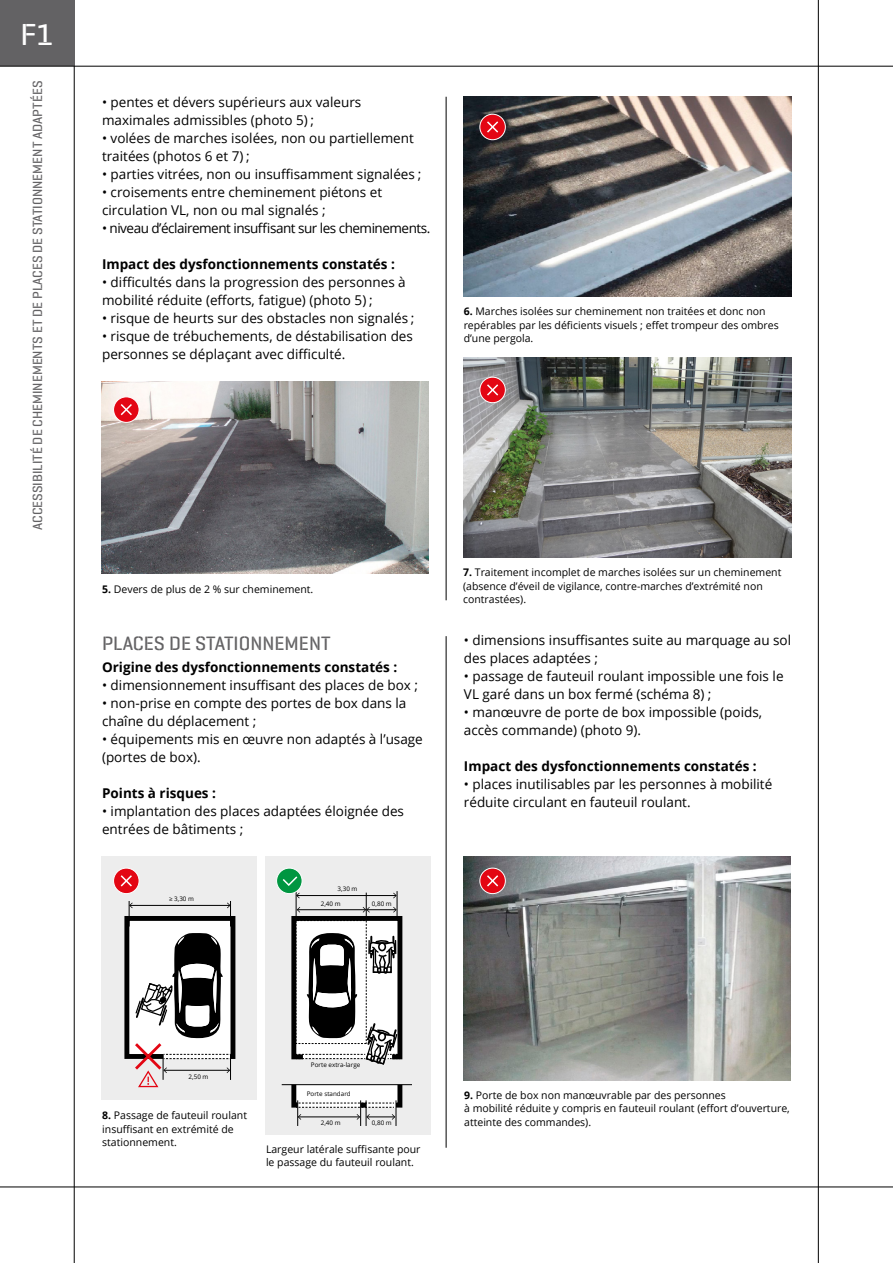
<style>
.page{position:relative;width:893px;height:1263px;background:#fff}
.page>*{position:absolute;margin:0;border:0;box-sizing:border-box;transform-origin:0 0}
.t1{font:500 30.6px "Geogrotesque Stencil A";color:#fff}
.t2{font:500 19.5px "Geogrotesque Stencil A";color:#636264}
.t3{font:13.5px/18px "Open Sans";color:#000}
.t4{font:700 13.5px "Open Sans";color:#000}
.t5{font:13.5px "Open Sans";letter-spacing:-.035em;color:#000}
.t6{font:500 13.35px "Geogrotesque Stencil A";color:#636264}
.t7{font:10.5px/13.5px "Open Sans";color:#000}
.t8{font:6.3px "Open Sans";color:#000}
.s1{font-weight:700}
</style>
<div class="page">
<hr style="left:74px;top:0;width:1px;height:1263px;background:#000">
<hr style="left:818px;top:0;width:1px;height:1263px;background:#000">
<hr style="left:0;top:1187px;width:893px;height:1px;background:#000">
<div style="left:0;top:0;width:74px;height:66px;background:#636264"></div>
<hr style="left:0;top:66px;width:893px;height:1px;background:#000">
<hr style="left:446px;top:97px;width:1px;height:503px;background:#000">
<hr style="left:446px;top:636px;width:1px;height:512px;background:#000">
<img style="left:464px;top:97px;width:328px;height:200px">
<img style="left:101px;top:381px;width:328px;height:193px">
<img style="left:464px;top:358px;width:327px;height:199px">
<div style="left:114px;top:397px;width:25px;height:25px;background:#e30613;border-radius:50%"></div>
<div style="left:113px;top:397px;width:26px;height:26px;border:1px solid #fff;border-radius:50%"></div>
<svg style="left:120px;top:404px;width:12px;height:12px"></svg>
<div style="left:480px;top:114px;width:25px;height:26px;background:#e30613;border-radius:50%"></div>
<div style="left:480px;top:114px;width:26px;height:26px;border:1px solid #fff;border-radius:50%"></div>
<svg style="left:487px;top:121px;width:12px;height:12px"></svg>
<div style="left:480px;top:377px;width:25px;height:26px;background:#e30613;border-radius:50%"></div>
<div style="left:480px;top:377px;width:26px;height:26px;border:1px solid #fff;border-radius:50%"></div>
<svg style="left:487px;top:384px;width:12px;height:12px"></svg>
<div style="left:101px;top:856px;width:155px;height:244px;background:#ededed"></div>
<svg style="left:124px;top:901px;width:112px;height:187px"></svg>
<div style="left:265px;top:856px;width:165px;height:278px;background:#ededed"></div>
<hr style="left:282px;top:1084px;width:130px;height:1px;background:#000">
<img style="left:463px;top:856px;width:327px;height:224px">
<div style="left:480px;top:868px;width:25px;height:26px;background:#e30613;border-radius:50%"></div>
<div style="left:480px;top:868px;width:26px;height:26px;border:1px solid #fff;border-radius:50%"></div>
<svg style="left:487px;top:875px;width:12px;height:12px"></svg>
<div style="left:114px;top:868px;width:25px;height:26px;background:#e30613;border-radius:50%"></div>
<div style="left:113px;top:868px;width:26px;height:26px;border:1px solid #fff;border-radius:50%"></div>
<svg style="left:120px;top:875px;width:12px;height:12px"></svg>
<div style="left:277px;top:868px;width:25px;height:26px;background:#009641;border-radius:50%"></div>
<div style="left:276px;top:868px;width:26px;height:26px;border:1px solid #fff;border-radius:50%"></div>
<svg style="left:281px;top:875px;width:124px;height:251px"></svg>
<h1 class="t1" style="left:21px;top:15px;width:34px">F1</h1>
<p class="t6" style="left:29px;top:530px;width:451px;rotate:-90deg">ACCESSIBILITÉ DE CHEMINEMENTS ET DE PLACES DE STATIONNEMENT ADAPTÉES</p>
<p class="t3" style="left:102px;top:93px;width:261px">• pentes et dévers supérieurs aux valeurs maximales admissibles (photo 5) ;</p>
<p class="t3" style="left:102px;top:129px;width:313px">• volées de marches isolées, non ou partiellement traitées (photos 6 et 7) ;</p>
<p class="t3" style="left:102px;top:165px;width:321px">• parties vitrées, non ou insuffisamment signalées ;</p>
<p class="t3" style="left:102px;top:183px;width:282px">• croisements entre cheminement piétons et circulation VL, non ou mal signalés ;</p>
<p class="t5" style="left:102px;top:219px;width:330px">• niveau d’éclairement insuffisant sur les cheminements.</p>
<p class="t4" style="left:102px;top:255px;width:294px">Impact des dysfonctionnements constatés :</p>
<p class="t3" style="left:102px;top:273px;width:305px">• difficultés dans la progression des personnes à mobilité réduite (efforts, fatigue) (photo 5) ;</p>
<p class="t3" style="left:102px;top:309px;width:314px">• risque de heurts sur des obstacles non signalés ;</p>
<p class="t3" style="left:102px;top:327px;width:312px">• risque de trébuchements, de déstabilisation des personnes se déplaçant avec difficulté.</p>
<p class="t7" style="left:464px;top:304px;width:317px"><span class="s1">6.</span> Marches isolées sur cheminement non traitées et donc non repérables par les déficients visuels ; effet trompeur des ombres d’une pergola.</p>
<p class="t7" style="left:102px;top:582px;width:213px"><span class="s1">5.</span> Devers de plus de 2 % sur cheminement.</p>
<h2 class="t2" style="left:102px;top:631px;width:230px">PLACES DE STATIONNEMENT</h2>
<p class="t4" style="left:102px;top:658px;width:297px">Origine des dysfonctionnements constatés :</p>
<p class="t3" style="left:102px;top:676px;width:317px">• dimensionnement insuffisant des places de box ;</p>
<p class="t3" style="left:102px;top:694px;width:306px">• non-prise en compte des portes de box dans la chaîne du déplacement ;</p>
<p class="t3" style="left:102px;top:730px;width:322px">• équipements mis en œuvre non adaptés à l’usage (portes de box).</p>
<p class="t4" style="left:102px;top:784px;width:115px">Points à risques :</p>
<p class="t3" style="left:102px;top:802px;width:304px">• implantation des places adaptées éloignée des entrées de bâtiments ;</p>
<p class="t8" style="left:169px;top:894px;width:27px">≥ 3,30 m</p>
<p class="t8" style="left:338px;top:884px;width:21px">3,30 m</p>
<p class="t8" style="left:321px;top:899px;width:21px">2,40 m</p>
<p class="t8" style="left:372px;top:899px;width:21px">0,80 m</p>
<p class="t8" style="left:364px;top:899px;width:21px">2,4 m</p>
<p class="t7" style="left:463px;top:565px;width:320px"><span class="s1">7.</span> Traitement incomplet de marches isolées sur un cheminement (absence d’éveil de vigilance, contre-marches d’extrémité non contrastées).</p>
<p class="t3" style="left:464px;top:631px;width:329px">• dimensions insuffisantes suite au marquage au sol des places adaptées ;</p>
<p class="t3" style="left:464px;top:667px;width:321px">• passage de fauteuil roulant impossible une fois le<br>VL garé dans un box fermé (schéma 8) ;</p>
<p class="t3" style="left:464px;top:703px;width:300px">• manœuvre de porte de box impossible (poids, accès commande) (photo 9).</p>
<p class="t4" style="left:464px;top:757px;width:294px">Impact des dysfonctionnements constatés :</p>
<p class="t3" style="left:464px;top:775px;width:310px">• places inutilisables par les personnes à mobilité réduite circulant en fauteuil roulant.</p>
<p class="t8" style="left:189px;top:1072px;width:21px">2,50 m</p>
<p class="t7" style="left:102px;top:1108px;width:146px"><span class="s1">8.</span> Passage de fauteuil roulant insuffisant en extrémité de stationnement.</p>
<p class="t8" style="left:311px;top:1060px;width:51px">Porte extra-large</p>
<p class="t8" style="left:307px;top:1089px;width:45px">Porte standard</p>
<p class="t8" style="left:321px;top:1119px;width:21px">2,40 m</p>
<p class="t8" style="left:372px;top:1119px;width:21px">0,80 m</p>
<p class="t8" style="left:364px;top:1119px;width:21px">2,4 m</p>
<p class="t7" style="left:266px;top:1142px;width:156px">Largeur latérale suffisante pour le passage du fauteuil roulant.</p>
<p class="t7" style="left:464px;top:1088px;width:327px"><span class="s1">9.</span> Porte de box non manœuvrable par des personnes<br>à mobilité réduite y compris en fauteuil roulant (effort d’ouverture, atteinte des commandes).</p>
</div>
